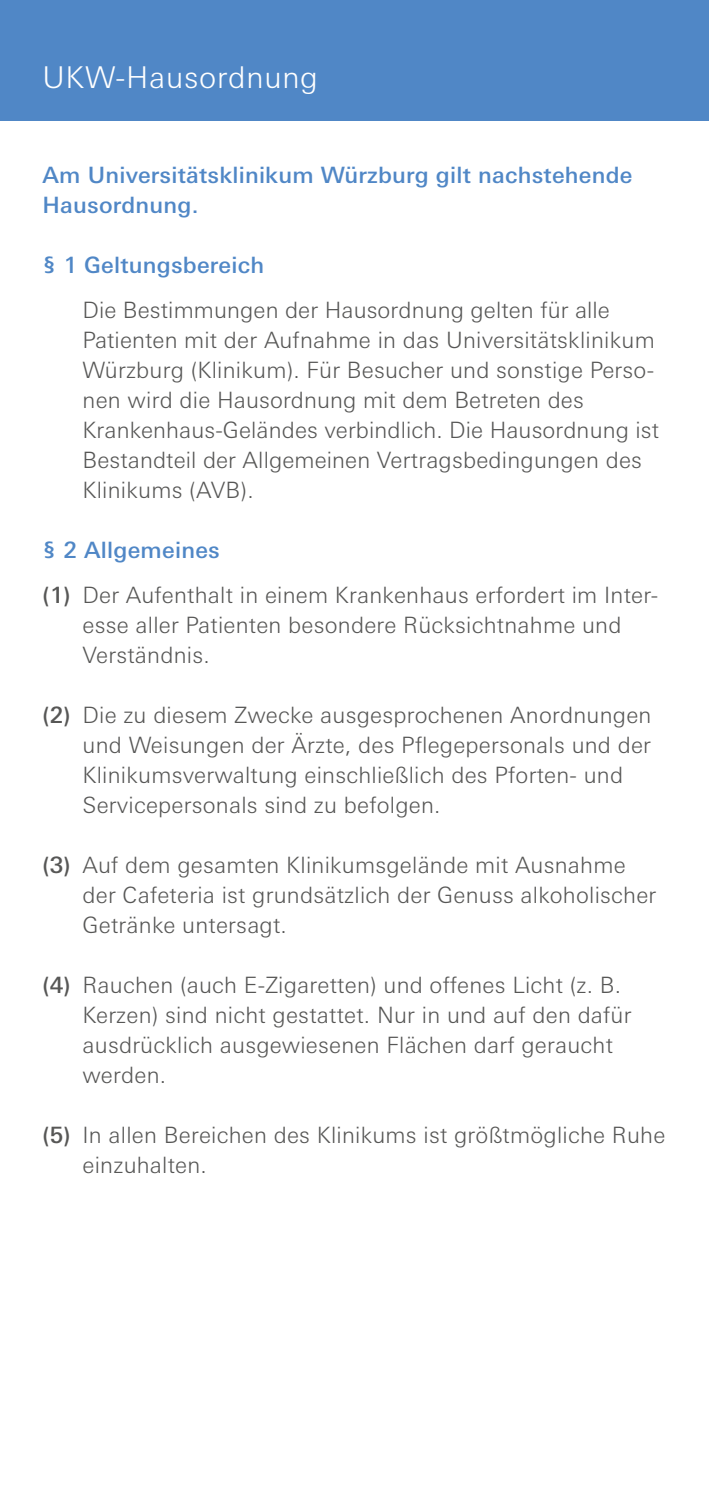
<style>
.page{position:relative;width:709px;height:1489px;background:#fff}
.page>*{position:absolute;margin:0;border:0;box-sizing:border-box;transform-origin:0 0}
.t1{font:300 30px "Univers Next Pro";letter-spacing:.025em;color:#fff}
.t2{font:300 22.5px/30px "Univers Next Pro";letter-spacing:.01em;color:#575756}
.t3{font:500 22.5px/30px "Univers Next Pro";letter-spacing:.01em;color:#5087c6}
.s1{font-weight:500;color:#5087c6}
.s2{font-weight:500}
</style>
<div class="page">
<div style="left:0;top:0;width:709px;height:120px;background:#5087c6"></div>
<h1 class="t1" style="left:43px;top:60px;width:277px">UKW-Hausordnung</h1>
<p class="t3" style="left:43px;top:159px;width:591px">Am Universitätsklinikum Würzburg gilt nachstehende<br>Hausordnung.</p>
<p class="t3" style="left:43px;top:249px;width:223px">§ 1 Geltungsbereich</p>
<p class="t2" style="left:83px;top:294px;width:578px">Die Bestimmungen der Hausordnung gelten für alle Patienten mit der Aufnahme in das Universitätsklinikum Würzburg (Klinikum). Für Besucher und sonstige Perso&shy;nen wird die Hausordnung mit dem Betreten des Krankenhaus-Geländes verbindlich. Die Hausordnung ist Bestandteil der Allgemeinen Vertragsbedingungen des Klinikums (AVB).</p>
<p class="t2" style="left:43px;top:527px;width:617px;line-height:45px"><span class="s1">§ 2 Allgemeines<br></span><span class="s2">(1)</span> Der Aufenthalt in einem Krankenhaus erfordert im Inter-</p>
<p class="t2" style="left:83px;top:609px;width:540px">esse aller Patienten besondere Rücksichtnahme und<br>Verständnis.</p>
<p class="t2" style="left:83px;top:699px;width:570px;text-indent:-40px"><span class="s2">(2)</span> Die zu diesem Zwecke ausgesprochenen Anordnungen und Weisungen der Ärzte, des Pflegepersonals und der Klinikumsverwaltung einschließlich des Pforten- und Servicepersonals sind zu befolgen.</p>
<p class="t2" style="left:83px;top:849px;width:575px;text-indent:-40px"><span class="s2">(3)</span> Auf dem gesamten Klinikumsgelände mit Ausnahme der Cafeteria ist grundsätzlich der Genuss alkoholischer<br>Getränke untersagt.</p>
<p class="t2" style="left:83px;top:969px;width:550px;text-indent:-40px"><span class="s2">(4)</span> Rauchen (auch E-Zigaretten) und offenes Licht (z. B.<br>Kerzen) sind nicht gestattet. Nur in und auf den dafür ausdrücklich ausgewiesenen Flächen darf geraucht werden.</p>
<p class="t2" style="left:83px;top:1119px;width:584px;text-indent:-40px"><span class="s2">(5)</span> In allen Bereichen des Klinikums ist größtmögliche Ruhe einzuhalten.</p>
</div>
